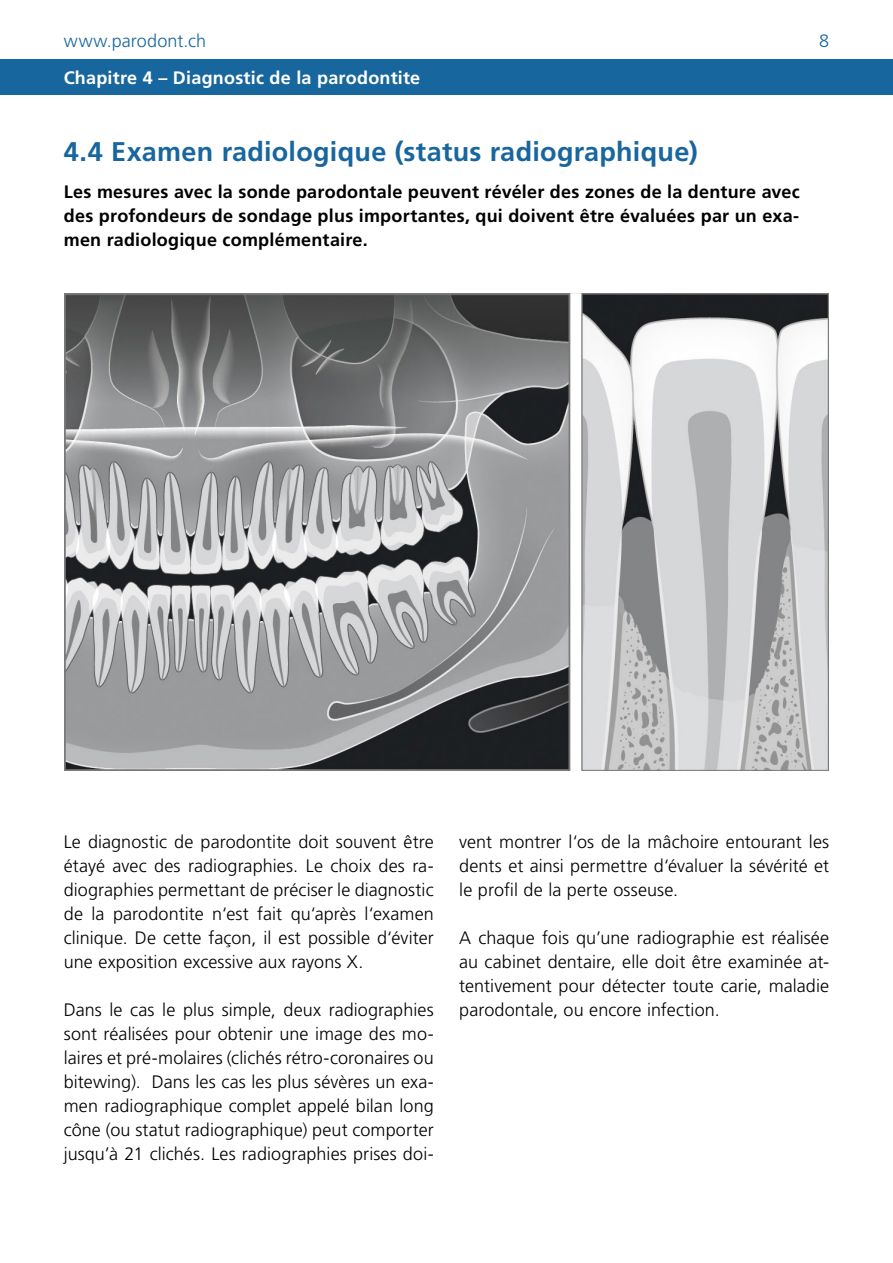
<style>
.page{position:relative;width:893px;height:1263px;background:#fff}
.page>*{position:absolute;margin:0;border:0;box-sizing:border-box;transform-origin:0 0}
.t1{font:700 27px "Frutiger";letter-spacing:.01em;color:#18669e}
.t2{font:300 18px/24px "Frutiger";letter-spacing:.005em;color:#000;text-align:justify}
.t3{font:700 18px/24px "Frutiger";letter-spacing:.015em;color:#000;text-align:justify}
.t4{font:700 18px "Frutiger";letter-spacing:.015em;color:#fff}
.t5{font:300 18px "Frutiger";letter-spacing:.005em;color:#18669e}
</style>
<div class="page">
<div style="left:0;top:60px;width:893px;height:35px;background:#18669e"></div>
<img style="left:65px;top:293px;width:763px;height:478px">
<p class="t5" style="left:64px;top:30px;width:144px">www.parodont.ch</p>
<p class="t5" style="left:819px;top:30px;width:12px">8</p>
<p class="t4" style="left:64px;top:67px;width:358px">Chapitre 4 – Diagnostic de la parodontite</p>
<h1 class="t1" style="left:64px;top:136px;width:636px">4.4 Examen radiologique (status radiographique)</h1>
<p class="t3" style="left:64px;top:179px;width:737px">Les mesures avec la sonde parodontale peuvent révéler des zones de la denture avec des profondeurs de sondage plus importantes, qui doivent être évaluées par un exa&shy;men radiologique complémentaire.</p>
<p class="t2" style="left:64px;top:829px;width:371px">Le diagnostic de parodontite doit souvent être étayé avec des radiographies. Le choix des ra&shy;diographies permettant de préciser le diagnostic de la parodontite n‘est fait qu‘après l‘examen clinique. De cette façon, il est possible d‘éviter une exposition excessive aux rayons X.</p>
<p class="t2" style="left:64px;top:998px;width:371px">Dans le cas le plus simple, deux radiographies sont réalisées pour obtenir une image des mo&shy;laires et pré-molaires (clichés rétro-coronaires ou bitewing). Dans les cas les plus sévères un exa&shy;men radiographique complet appelé bilan long cône (ou statut radiographique) peut comporter jusqu’à 21 clichés. Les radiographies prises doi-</p>
<p class="t2" style="left:459px;top:829px;width:371px">vent montrer l‘os de la mâchoire entourant les dents et ainsi permettre d‘évaluer la sévérité et le profil de la perte osseuse.</p>
<p class="t2" style="left:459px;top:926px;width:371px">A chaque fois qu’une radiographie est réalisée au cabinet dentaire, elle doit être examinée at&shy;tentivement pour détecter toute carie, maladie parodontale, ou encore infection.</p>
</div>
